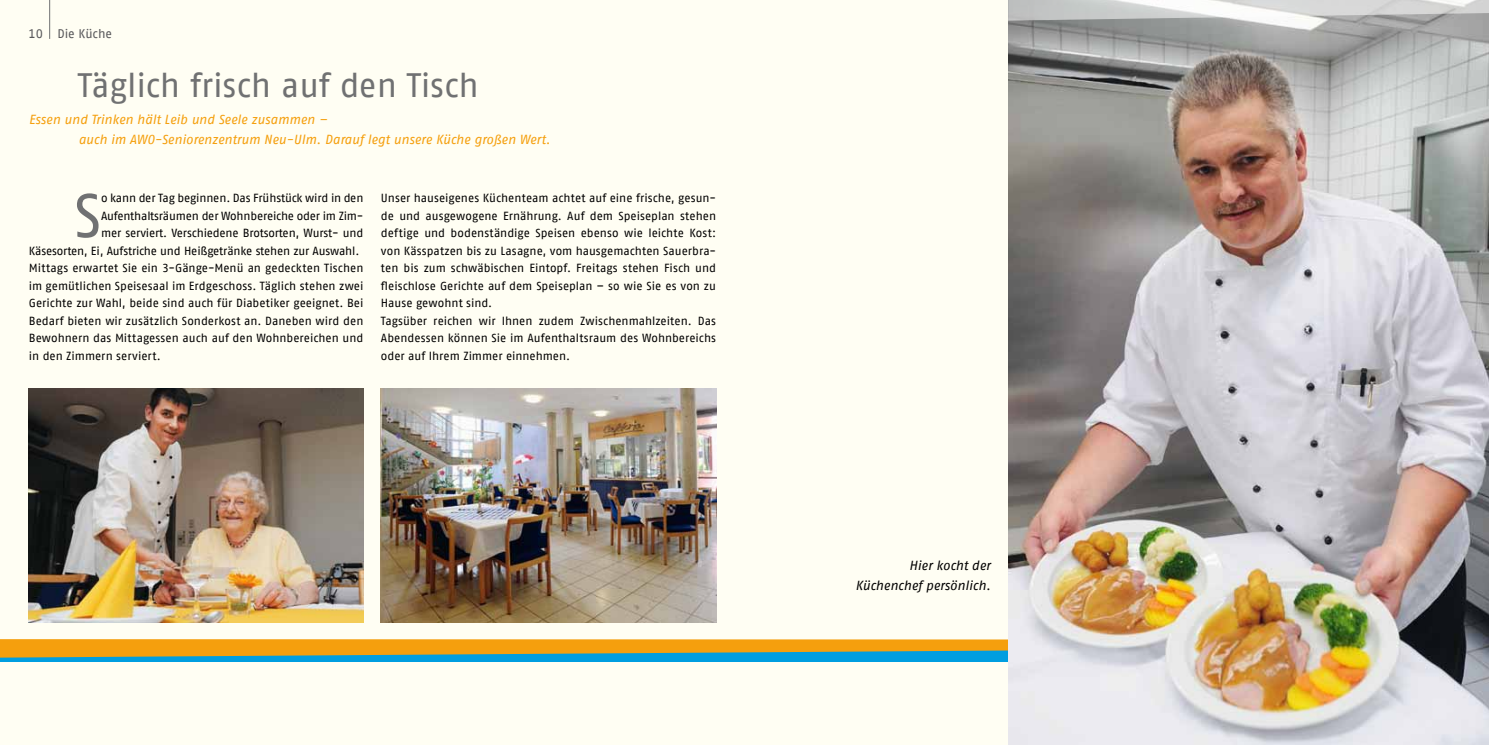
<style>
.page{position:relative;width:1489px;height:745px;background:#fff}
.page>*{position:absolute;margin:0;border:0;box-sizing:border-box;transform-origin:0 0}
.t1{font:61.62px "AWO Fago Office";color:#707172}
.t2{font:33.75px "AWO Fago Office";color:#707172}
.t3{font:italic 13.12px/20px "AWO Fago Office";letter-spacing:-.005em;color:#f59f0d}
.t4{font:italic 13.12px/20px "AWO Fago Office";color:#000;text-align:right}
.t5{font:12.5px "AWO Fago Office";color:#58585a}
.t6{font:11.75px/17.5px "AWO Fago Office";color:#000}
</style>
<div class="page">
<div style="left:0;top:0;width:1488px;height:744px;background:#fffef3"></div>
<hr style="left:49px;top:0;width:1px;height:39px;background:#707172">
<div style="left:0;top:639px;width:1488px;height:22px;background:#009ee0"></div>
<svg style="left:0;top:639px;width:1008px;height:18px;background:#cda033"></svg>
<img style="left:381px;top:388px;width:335px;height:233px">
<img style="left:28px;top:388px;width:335px;height:233px">
<img style="left:1008px;top:21px;width:480px;height:723px">
<svg style="left:1008px;top:0;width:480px;height:21px"></svg>
<p class="t5" style="left:29px;top:27px;width:85px">10 Die Küche</p>
<h2 class="t2" style="left:78px;top:66px;width:402px">Täglich frisch auf den Tisch</h2>
<p class="t3" style="left:78px;top:109px;width:473px;text-indent:-49px">Essen und Trinken hält Leib und Seele zusammen –<br>auch im AWO-Seniorenzentrum Neu-Ulm. Darauf legt unsere Küche großen Wert.</p>
<h1 class="t1" style="left:74px;top:181px;width:29px">S</h1>
<p class="t6" style="left:101px;top:189px;width:264px">o kann der Tag beginnen. Das Frühstück wird in den</p>
<p class="t6" style="left:101px;top:207px;width:264px">Aufenthaltsräumen der Wohnbereiche oder im Zim-</p>
<p class="t6" style="left:101px;top:224px;width:264px">mer serviert. Verschiedene Brotsorten, Wurst- und</p>
<p class="t6" style="left:29px;top:241px;width:332px">Käsesorten, Ei, Aufstriche und Heißgetränke stehen zur Auswahl.</p>
<p class="t6" style="left:29px;top:259px;width:336px">Mittags erwartet Sie ein 3-Gänge-Menü an gedeckten Tischen</p>
<p class="t6" style="left:29px;top:276px;width:336px">im gemütlichen Speisesaal im Erdgeschoss. Täglich stehen zwei</p>
<p class="t6" style="left:29px;top:294px;width:336px">Gerichte zur Wahl, beide sind auch für Diabetiker geeignet. Bei</p>
<p class="t6" style="left:29px;top:311px;width:336px">Bedarf bieten wir zusätzlich Sonderkost an. Daneben wird den</p>
<p class="t6" style="left:29px;top:329px;width:336px">Bewohnern das Mittagessen auch auf den Wohnbereichen und</p>
<p class="t6" style="left:29px;top:346px;width:133px">in den Zimmern serviert.</p>
<p class="t6" style="left:381px;top:189px;width:336px">Unser hauseigenes Küchenteam achtet auf eine frische, gesun&shy;de und ausgewogene Ernährung. Auf dem Speiseplan stehen deftige und bodenständige Speisen ebenso wie leichte Kost: von Kässpatzen bis zu Lasagne, vom hausgemachten Sauerbra&shy;ten bis zum schwäbischen Eintopf. Freitags stehen Fisch und fleischlose Gerichte auf dem Speiseplan – so wie Sie es von zu Hause gewohnt sind.<br>Tagsüber reichen wir Ihnen zudem Zwischenmahlzeiten. Das Abendessen können Sie im Aufenthaltsraum des Wohnbereichs oder auf Ihrem Zimmer einnehmen.</p>
<p class="t4" style="left:855px;top:554px;width:137px">Hier kocht der<br>Küchenchef persönlich.</p>
</div>
